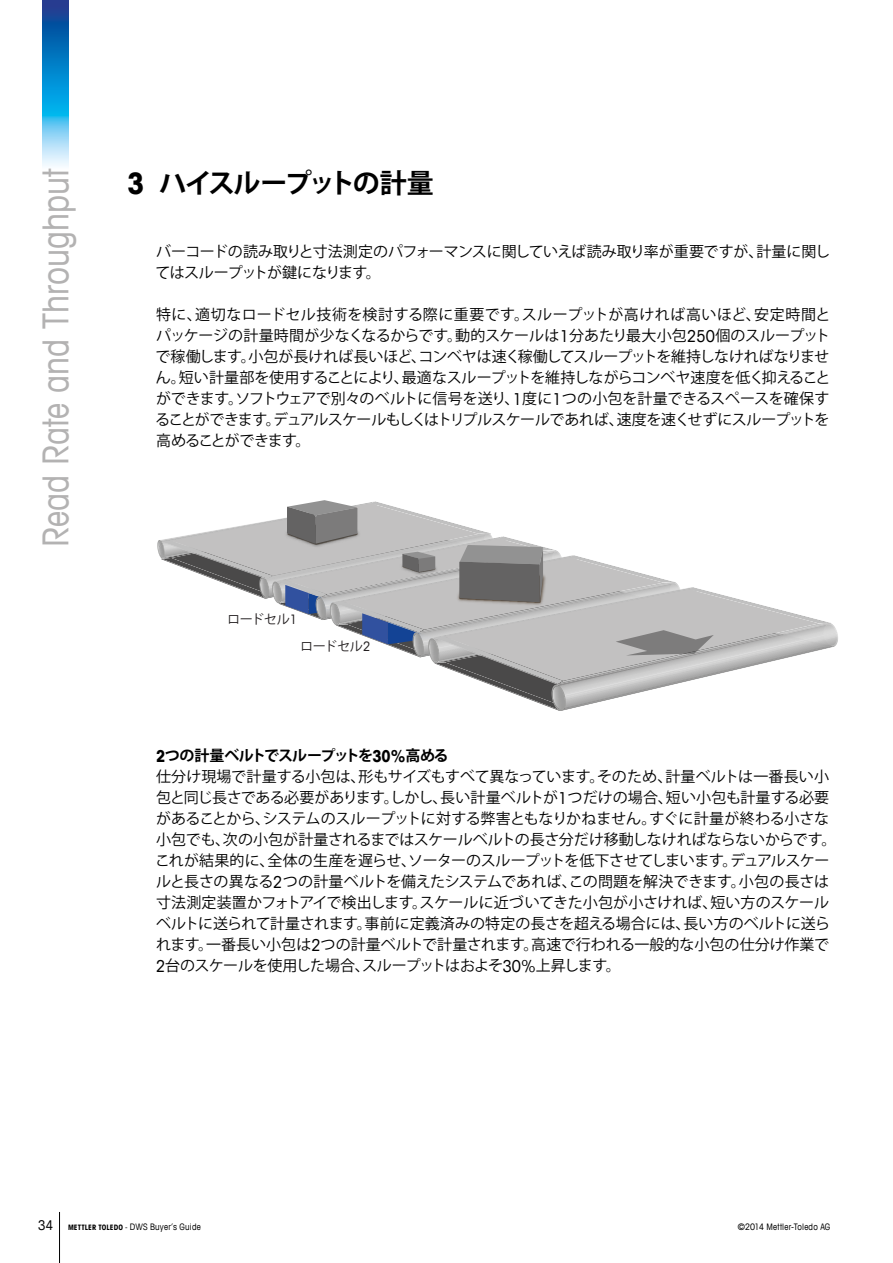
<style>
.page{position:relative;width:893px;height:1263px;background:#fff}
.page>*{position:absolute;margin:0;border:0;box-sizing:border-box;transform-origin:0 0}
.t1{font:condensed 36px "Avant Garde Com";color:#b3b2b2}
.t2{font:700 27px "Koz Go Pro";letter-spacing:-.075em;color:#000}
.t3{font:15px/21px "Koz Go Pro";letter-spacing:-.015em;color:#000}
.t4{font:13.05px "Koz Go Pro";letter-spacing:-.03em;color:#231f20}
.t5{font:condensed 9px "Avant Garde Com";letter-spacing:.02em;color:#000}
.s1{font-family:"Avant Garde Com";font-stretch:condensed;font-size:29.7px}
.s2{font-family:"Avant Garde Com";font-stretch:condensed;font-size:16.5px}
.s3{font-family:"Avant Garde Com";font-stretch:condensed}
.s4{font-family:"Avant Garde Com";font-weight:700;font-stretch:condensed;font-size:16.5px}
.s5{font-weight:700}
.s6{font-size:13.5px}
.s7{font-weight:700;font-size:7.5px}
.s8{font-size:7.5px}
</style>
<div class="page">
<hr style="left:59px;top:1212px;width:1px;height:51px;background:#000">
<img style="left:43px;top:0;width:25px;height:166px">
<svg style="left:157px;top:500px;width:681px;height:211px"></svg>
<h1 class="t1" style="left:33px;top:547px;width:380px;rotate:-90deg">Read Rate and Throughput</h1>
<h2 class="t2" style="left:128px;top:166px;width:308px"><span class="s1">3</span> ハイスループットの計量</h2>
<p class="t3" style="left:156px;top:242px;width:676px">バーコードの読み取りと寸法測定のパフォーマンスに関していえば読み取り率が重要ですが、計量に関してはスループットが鍵になります。</p>
<p class="t3" style="left:155px;top:305px;width:677px;text-align:justify">特に、適切なロードセル技術を検討する際に重要です。スループットが高ければ高いほど、安定時間とパッケージの計量時間が少なくなるからです。動的スケールは<span class="s2">1</span>分あたり最大小包<span class="s2">250</span>個のスループットで稼働します。小包が長ければ長いほど、コンベヤは速く稼働してスループットを維持しなければなりません。短い計量部を使用することにより、最適なスループットを維持しながらコンベヤ速度を低く抑えることができます。ソフトウェアで別々のベルトに信号を送り、<span class="s2">1</span>度に<span class="s2">1</span>つの小包を計量できるスペースを確保することができます。デュアルスケールもしくはトリプルスケールであれば、速度を速くせずにスループットを高めることができます。</p>
<p class="t4" style="left:227px;top:610px;width:72px">ロードセル<span class="s3">1</span></p>
<p class="t4" style="left:300px;top:637px;width:72px">ロードセル<span class="s3">2</span></p>
<p class="t3" style="left:155px;top:746px;width:683px"><span class="s4">2</span><span class="s5">つの計量ベルトでスループットを</span><span class="s4">30%</span><span class="s5">高める<br></span>仕分け現場で計量する小包は、形もサイズもすべて異なっています。そのため、計量ベルトは一番長い小包と同じ長さである必要があります。しかし、長い計量ベルトが<span class="s2">1</span>つだけの場合、短い小包も計量する必要があることから、システムのスループットに対する弊害ともなりかねません。すぐに計量が終わる小さな小包でも、次の小包が計量されるまではスケールベルトの長さ分だけ移動しなければならないからです。これが結果的に、全体の生産を遅らせ、ソーターのスループットを低下させてしまいます。デュアルスケールと長さの異なる<span class="s2">2</span>つの計量ベルトを備えたシステムであれば、この問題を解決できます。小包の長さは寸法測定装置かフォトアイで検出します。スケールに近づいてきた小包が小さければ、短い方のスケールベルトに送られて計量されます。事前に定義済みの特定の長さを超える場合には、長い方のベルトに送られます。一番長い小包は<span class="s2">2</span>つの計量ベルトで計量されます。高速で行われる一般的な小包の仕分け作業で<span class="s2">2</span>台のスケールを使用した場合、スループットはおよそ<span class="s2">30%</span>上昇します。</p>
<p class="t5" style="left:38px;top:1221px;width:164px"><span class="s6">34</span> <span class="s7">METTLER TOLEDO</span> <span class="s8">-</span> DWS Buyer’s Guide</p>
<p class="t5" style="left:738px;top:1221px;width:94px">©2014 Mettler-Toledo AG</p>
</div>
